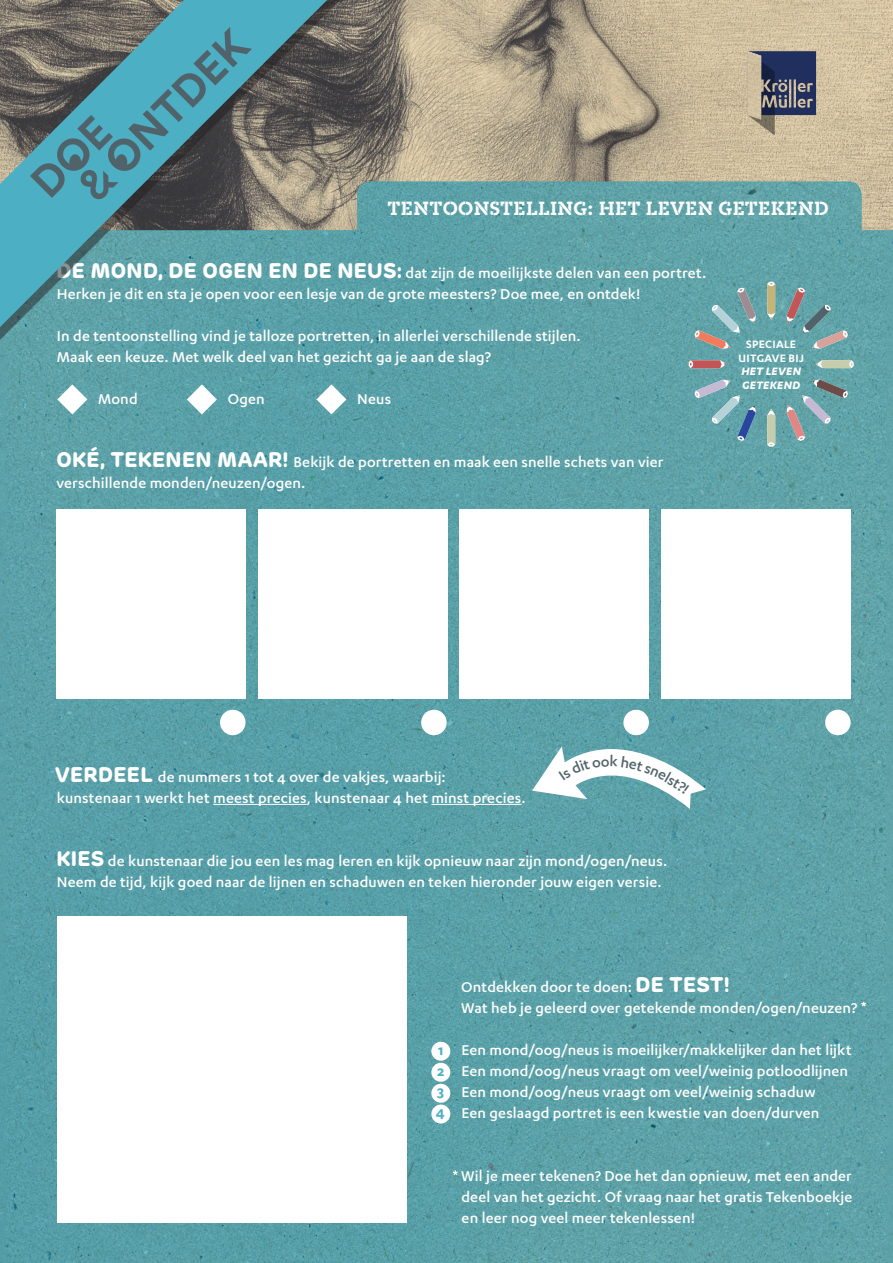
<style>
.page{position:relative;width:893px;height:1263px;background:#fff}
.page>*{position:absolute;margin:0;border:0;box-sizing:border-box;transform-origin:0 0}
.t1{font:700 22.5px "Karbon Slab Stencil";letter-spacing:.015em;color:#fff}
.t2{font:500 16.5px/21px "KMM Karbon";letter-spacing:.01em;color:#fff}
.t3{font:600 16.5px "KMM Karbon";color:#4dafc3}
.t4{font:600 12.45px "KMM Karbon";letter-spacing:.025em;color:#fff}
.t5{font:italic 700 12.45px "Karbon";letter-spacing:.025em;color:#fff}
.s1{font-family:"Rubrik";font-weight:700;font-size:21px}
</style>
<div class="page">
<img style="left:369px;top:0;width:524px;height:182px">
<img style="left:0;top:182px;width:893px;height:1081px">
<div style="left:431px;top:1042px;width:19px;height:19px;background:#fff;border-radius:50%"></div>
<div style="left:431px;top:1063px;width:19px;height:19px;background:#fff;border-radius:50%"></div>
<div style="left:431px;top:1084px;width:19px;height:19px;background:#fff;border-radius:50%"></div>
<div style="left:431px;top:1104px;width:19px;height:19px;background:#fff;border-radius:50%"></div>
<div style="left:220px;top:710px;width:26px;height:25px;background:#fff;border-radius:50%"></div>
<div style="left:421px;top:710px;width:26px;height:25px;background:#fff;border-radius:50%"></div>
<div style="left:623px;top:710px;width:26px;height:25px;background:#fff;border-radius:50%"></div>
<div style="left:825px;top:710px;width:26px;height:25px;background:#fff;border-radius:50%"></div>
<div style="left:56px;top:509px;width:189px;height:189px;background:#fff"></div>
<svg style="left:57px;top:404px;width:30px;height:10px"></svg>
<svg style="left:187px;top:404px;width:30px;height:10px"></svg>
<svg style="left:316px;top:404px;width:30px;height:10px"></svg>
<div style="left:57px;top:916px;width:349px;height:307px;background:#fff"></div>
<div style="left:661px;top:509px;width:189px;height:189px;background:#fff"></div>
<div style="left:460px;top:509px;width:189px;height:189px;background:#fff"></div>
<div style="left:258px;top:509px;width:189px;height:189px;background:#fff"></div>
<hr style="left:213px;top:804px;width:94px;height:1px;background:#fff">
<hr style="left:431px;top:804px;width:90px;height:1px;background:#fff">
<svg style="left:453px;top:1170px;width:5px;height:5px"></svg>
<svg style="left:748px;top:51px;width:68px;height:84px;background:#707078"></svg>
<div style="left:0;top:0;width:369px;height:404px;background:#231f20;opacity:.5"></div>
<svg style="left:0;top:0;width:327px;height:327px;background:#5f8c8f"></svg>
<svg style="left:30px;top:27px;width:222px;height:173px;background:#518089"></svg>
<svg style="left:767px;top:282px;width:8px;height:38px"></svg>
<svg style="left:816px;top:360px;width:38px;height:8px"></svg>
<svg style="left:767px;top:409px;width:8px;height:38px"></svg>
<svg style="left:689px;top:360px;width:38px;height:8px"></svg>
<svg style="left:787px;top:288px;width:61px;height:61px;background:#739da1"></svg>
<svg style="left:787px;top:380px;width:61px;height:61px;background:#76a0a5"></svg>
<svg style="left:694px;top:380px;width:62px;height:61px;background:#6ea4b0"></svg>
<svg style="left:694px;top:288px;width:62px;height:61px;background:#77a5a7"></svg>
<svg style="left:532px;top:719px;width:174px;height:90px"></svg>
<p class="t1" style="left:387px;top:196px;width:443px">TENTOONSTELLING: HET LEVEN GETEKEND</p>
<p class="t2" style="left:57px;top:262px;width:651px"><span class="s1">DE MOND, DE OGEN EN DE NEUS:</span> dat zijn de moeilijkste delen van een portret.<br>Herken je dit en sta je open voor een lesje van de grote meesters? Doe mee, en ontdek!</p>
<p class="t2" style="left:57px;top:325px;width:525px">In de tentoonstelling vind je talloze portretten, in allerlei verschillende stijlen.<br>Maak een keuze. Met welk deel van het gezicht ga je aan de slag?</p>
<p class="t2" style="left:98px;top:388px;width:41px">Mond</p>
<p class="t2" style="left:228px;top:388px;width:39px">Ogen</p>
<p class="t2" style="left:357px;top:388px;width:35px">Neus</p>
<p class="t2" style="left:56px;top:451px;width:609px"><span class="s1">OKÉ, TEKENEN MAAR!</span> Bekijk de portretten en maak een snelle schets van vier verschillende monden/neuzen/ogen.</p>
<p class="t4" style="left:746px;top:337px;width:51px">SPECIALE</p>
<p class="t4" style="left:739px;top:351px;width:67px">UITGAVE BIJ</p>
<p class="t5" style="left:741px;top:364px;width:61px">HET LEVEN</p>
<p class="t5" style="left:742px;top:378px;width:60px">GETEKEND</p>
<p class="t2" style="left:55px;top:766px;width:392px"><span class="s1">VERDEEL</span> de nummers 1 tot 4 over de vakjes, waarbij:</p>
<p class="t2" style="left:57px;top:787px;width:470px">kunstenaar 1 werkt het meest precies, kunstenaar 4 het minst precies.</p>
<p class="t2" style="left:57px;top:850px;width:612px"><span class="s1">KIES</span> de kunstenaar die jou een les mag leren en kijk opnieuw naar zijn mond/ogen/neus.<br>Neem de tijd, kijk goed naar de lijnen en schaduwen en teken hieronder jouw eigen versie.</p>
<p class="t3" style="left:438px;top:1040px;width:7px">1</p>
<p class="t3" style="left:437px;top:1061px;width:9px">2</p>
<p class="t3" style="left:437px;top:1082px;width:8px">3</p>
<p class="t3" style="left:436px;top:1102px;width:11px">4</p>
<p class="t2" style="left:461px;top:976px;width:270px">Ontdekken door te doen: <span class="s1">DE TEST!</span></p>
<p class="t2" style="left:461px;top:997px;width:407px">Wat heb je geleerd over getekende monden/ogen/neuzen? *</p>
<p class="t2" style="left:461px;top:1039px;width:392px">Een mond/oog/neus is moeilijker/makkelijker dan het lijkt</p>
<p class="t2" style="left:461px;top:1060px;width:388px">Een mond/oog/neus vraagt om veel/weinig potloodlijnen</p>
<p class="t2" style="left:461px;top:1081px;width:356px">Een mond/oog/neus vraagt om veel/weinig schaduw</p>
<p class="t2" style="left:461px;top:1102px;width:359px">Een geslaagd portret is een kwestie van doen/durven</p>
<p class="t2" style="left:461px;top:1165px;width:392px;text-align:justify">Wil je meer tekenen? Doe het dan opnieuw, met een ander deel van het gezicht. Of vraag naar het gratis Tekenboekje en leer nog veel meer tekenlessen!</p>
</div>
